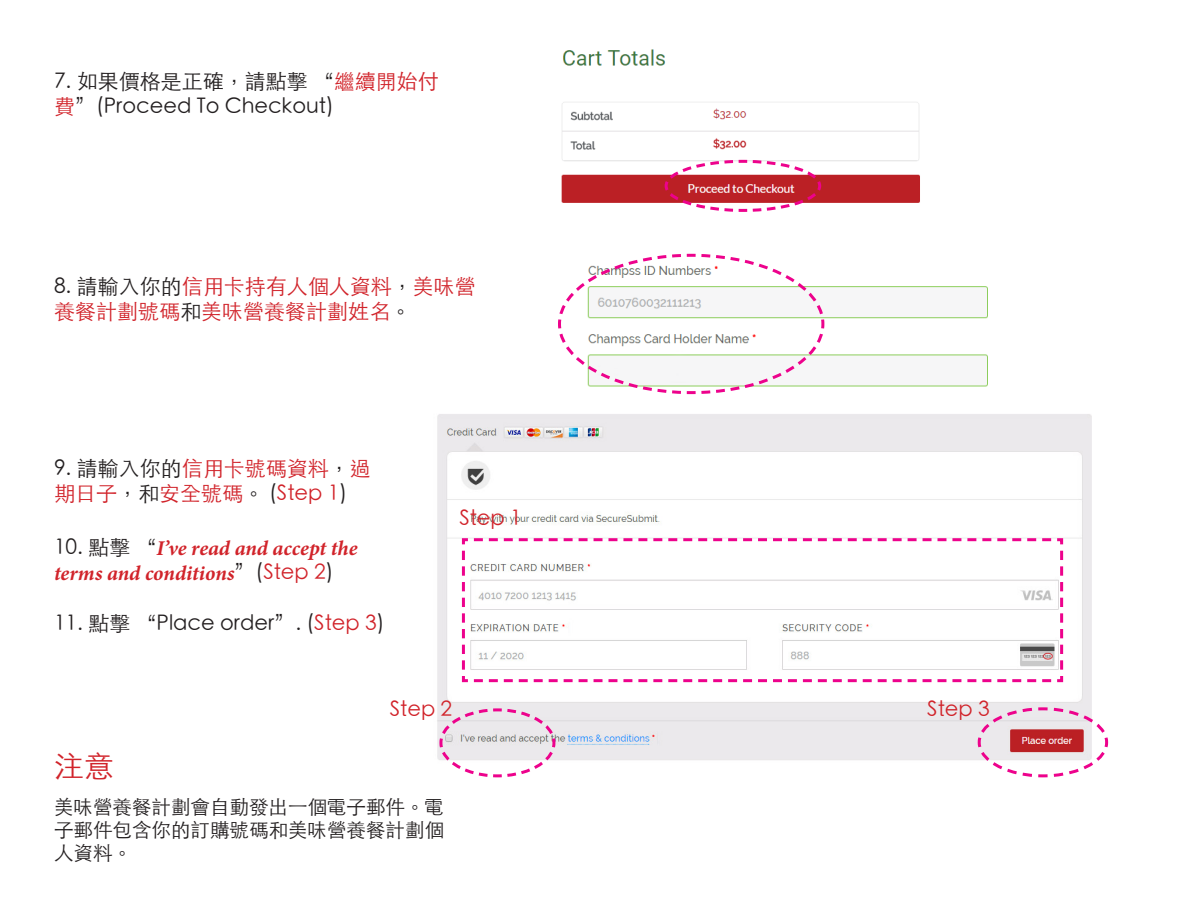
<style>
.page{position:relative;width:1188px;height:918px;background:#fff}
.page>*{position:absolute;margin:0;border:0;box-sizing:border-box;transform-origin:0 0}
.body{font:300 30px "ST Heiti TC";color:#d1232a}
.Chinese_Body{font:300 21px/25.2px "ST Heiti TC";color:#d1232a}
.Chinese_Body-2{font:300 21px/25.2px "ST Heiti TC";color:#231f20}
.Chinese_Body-3{font:italic 700 21px/25.2px "Minion Pro";letter-spacing:-.005em;color:#d1232a}
.body-2{font:300 19.5px/23.4px "ST Heiti TC";color:#231f20;text-align:justify}
.s1{color:#d1232a}
.s2{color:#231f20}
.s3{font-family:"ST Heiti TC";font-weight:300;font-style:normal;color:#231f20}
.s4{font-family:"ST Heiti TC";font-weight:300;font-style:normal}
</style>
<div class="page">
<img style="left:561px;top:49px;width:359px;height:154px">
<svg style="left:663px;top:158px;width:160px;height:54px"></svg>
<img style="left:826px;top:286px;width:162px;height:101px">
<svg style="left:558px;top:253px;width:268px;height:142px"></svg>
<img style="left:437px;top:414px;width:655px;height:346px">
<svg style="left:976px;top:706px;width:133px;height:72px"></svg>
<svg style="left:438px;top:707px;width:119px;height:71px"></svg>
<svg style="left:460px;top:537px;width:605px;height:147px"></svg>
<p class="Chinese_Body-2" style="left:54px;top:67px;width:386px">7. 如果價格是正確，請點擊 “<span class="s1">繼續開始付費</span>”(Proceed To Checkout)</p>
<p class="Chinese_Body" style="left:54px;top:272px;width:423px"><span class="s2">8. 請輸入你的</span>信用卡持有人個人資料<span class="s2">，</span>美味營養餐計劃號碼<span class="s2">和</span>美味營養餐計劃姓名<span class="s2">。</span></p>
<p class="Chinese_Body" style="left:54px;top:453px;width:318px"><span class="s2">9. 請輸入你的</span>信用卡號碼資料<span class="s2">，</span>過期日子<span class="s2">，和</span>安全號碼<span class="s2">。 (</span>Step 1<span class="s2">)</span></p>
<p class="Chinese_Body-3" style="left:54px;top:535px;width:305px"><span class="s3">10. 點擊 “</span>I’ve read and accept the terms and conditions<span class="s3">”(</span><span class="s4">Step 2</span><span class="s3">)</span></p>
<p class="Chinese_Body-2" style="left:54px;top:608px;width:332px">11. 點擊 “Place order”. (<span class="s1">Step 3</span>)</p>
<p class="Chinese_Body" style="left:459px;top:503px;width:64px">Step 1</p>
<p class="Chinese_Body" style="left:390px;top:694px;width:64px">Step 2</p>
<p class="Chinese_Body" style="left:927px;top:695px;width:64px">Step 3</p>
<p class="body" style="left:54px;top:741px;width:61px">注意</p>
<p class="body-2" style="left:54px;top:793px;width:391px">美味營養餐計劃會自動發出一個電子郵件。電子郵件包含你的訂購號碼和美味營養餐計劃個人資料。</p>
</div>
